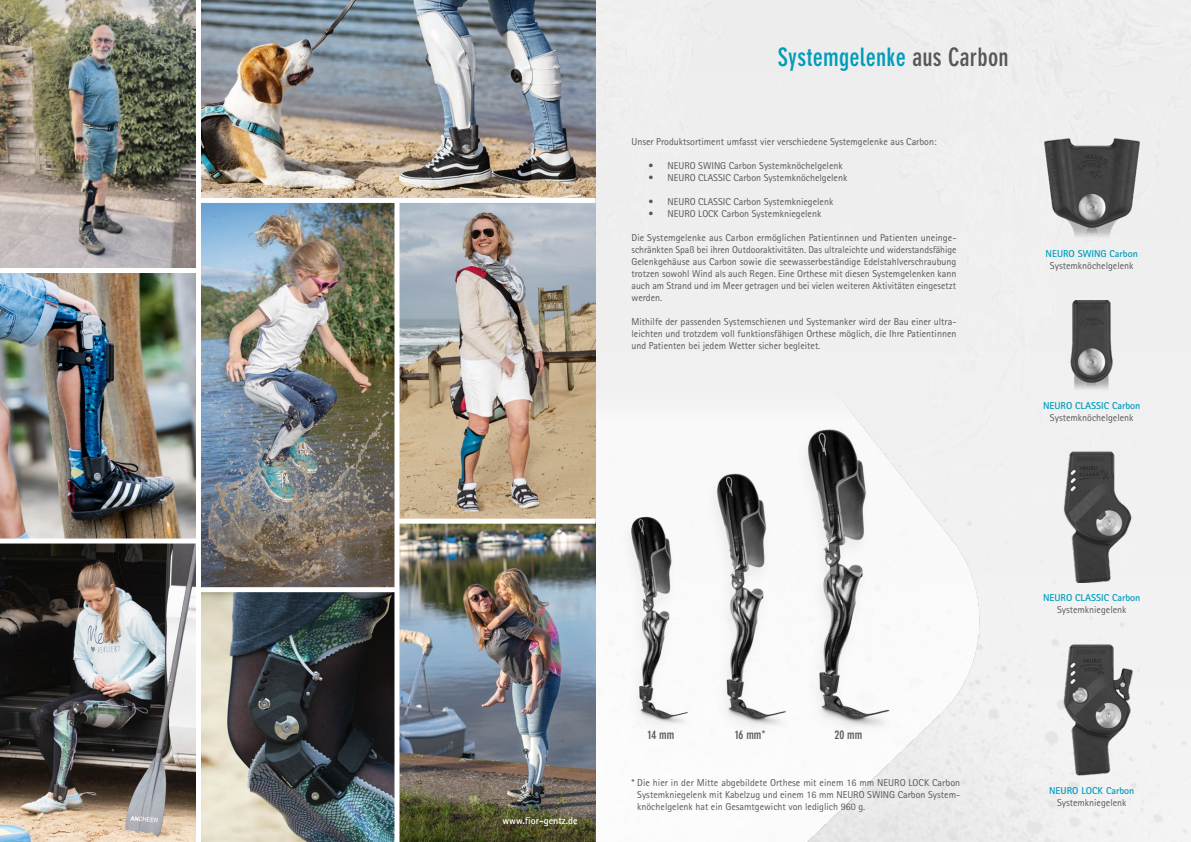
<style>
.page{position:relative;width:1191px;height:842px;background:#fff}
.page>*{position:absolute;margin:0;border:0;box-sizing:border-box;transform-origin:0 0}
.t1{font:700 condensed 25px "DIN Neuzeit Grotesk Std";letter-spacing:.01em;color:#009cbc}
.t2{font:700 condensed 12px "DIN Neuzeit Grotesk Std";color:#575756}
.t3{font:10px/12px "Rotis Sans Serif Pro";color:#575756;text-align:justify}
.t4{font:700 10px "Rotis Sans Serif Pro";color:#009cbc}
.t5{font:700 10px "Rotis Sans Serif Pro";color:#fff}
.s1{color:#575756}
</style>
<div class="page">
<div style="left:595px;top:0;width:596px;height:451px;background:#efefef"></div>
<img style="left:1066px;top:300px;width:50px;height:90px">
<img style="left:1035px;top:138px;width:113px;height:101px">
<img style="left:595px;top:375px;width:397px;height:467px">
<img style="left:201px;top:0;width:394px;height:842px">
<img style="left:385px;top:773px;width:210px;height:69px">
<img style="left:0;top:0;width:196px;height:538px">
<img style="left:0;top:541px;width:298px;height:301px">
<div style="left:394px;top:200px;width:5px;height:642px;background:#fff"></div>
<div style="left:198px;top:587px;width:197px;height:5px;background:#fff"></div>
<div style="left:397px;top:519px;width:198px;height:5px;background:#fff"></div>
<div style="left:198px;top:198px;width:397px;height:5px;background:#fff"></div>
<div style="left:196px;top:0;width:5px;height:842px;background:#fff"></div>
<div style="left:0;top:268px;width:198px;height:5px;background:#fff"></div>
<div style="left:0;top:538px;width:198px;height:5px;background:#fff"></div>
<img style="left:1062px;top:451px;width:70px;height:132px">
<img style="left:1062px;top:644px;width:73px;height:132px">
<h1 class="t1" style="left:778px;top:43px;width:232px">Systemgelenke <span class="s1">aus Carbon</span></h1>
<p class="t3" style="left:631px;top:136px;width:307px">Unser Produktsortiment umfasst vier verschiedene Systemgelenke aus Carbon:</p>
<p class="t3" style="left:648px;top:160px;width:196px">• NEURO SWING Carbon Systemknöchelgelenk</p>
<p class="t3" style="left:648px;top:172px;width:200px">• NEURO CLASSIC Carbon Systemknöchelgelenk</p>
<p class="t3" style="left:648px;top:196px;width:186px">• NEURO CLASSIC Carbon Systemkniegelenk</p>
<p class="t3" style="left:648px;top:208px;width:174px">• NEURO LOCK Carbon Systemkniegelenk</p>
<p class="t3" style="left:631px;top:232px;width:326px">Die Systemgelenke aus Carbon ermöglichen Patientinnen und Patienten uneinge&shy;schränkten Spaß bei ihren Outdooraktivitäten. Das ultraleichte und widerstandsfähige Gelenkgehäuse aus Carbon sowie die seewasserbeständige Edelstahlverschraubung trotzen sowohl Wind als auch Regen. Eine Orthese mit diesen Systemgelenken kann auch am Strand und im Meer getragen und bei vielen weiteren Aktivitäten eingesetzt werden.</p>
<p class="t3" style="left:631px;top:316px;width:326px">Mithilfe der passenden Systemschienen und Systemanker wird der Bau einer ultra&shy;leichten und trotzdem voll funktionsfähigen Orthese möglich, die Ihre Patientinnen und Patienten bei jedem Wetter sicher begleitet.</p>
<p class="t4" style="left:1045px;top:248px;width:94px">NEURO SWING Carbon</p>
<p class="t3" style="left:1050px;top:260px;width:85px">Systemknöchelgelenk</p>
<p class="t4" style="left:1043px;top:399px;width:99px">NEURO CLASSIC Carbon</p>
<p class="t3" style="left:1050px;top:411px;width:85px">Systemknöchelgelenk</p>
<p class="t5" style="left:502px;top:814px;width:77px">www.fior-gentz.de</p>
<p class="t2" style="left:648px;top:728px;width:28px">14 mm</p>
<p class="t2" style="left:735px;top:728px;width:32px">16 mm*</p>
<p class="t2" style="left:834px;top:728px;width:29px">20 mm</p>
<p class="t3" style="left:637px;top:777px;width:324px;text-indent:-6px">* Die hier in der Mitte abgebildete Orthese mit einem 16 mm NEURO LOCK Carbon Systemkniegelenk mit Kabelzug und einem 16 mm NEURO SWING Carbon System&shy;knöchelgelenk hat ein Gesamtgewicht von lediglich 960 g.</p>
<p class="t4" style="left:1043px;top:592px;width:99px">NEURO CLASSIC Carbon</p>
<p class="t3" style="left:1057px;top:604px;width:71px">Systemkniegelenk</p>
<p class="t4" style="left:1049px;top:784px;width:87px">NEURO LOCK Carbon</p>
<p class="t3" style="left:1057px;top:797px;width:71px">Systemkniegelenk</p>
</div>
